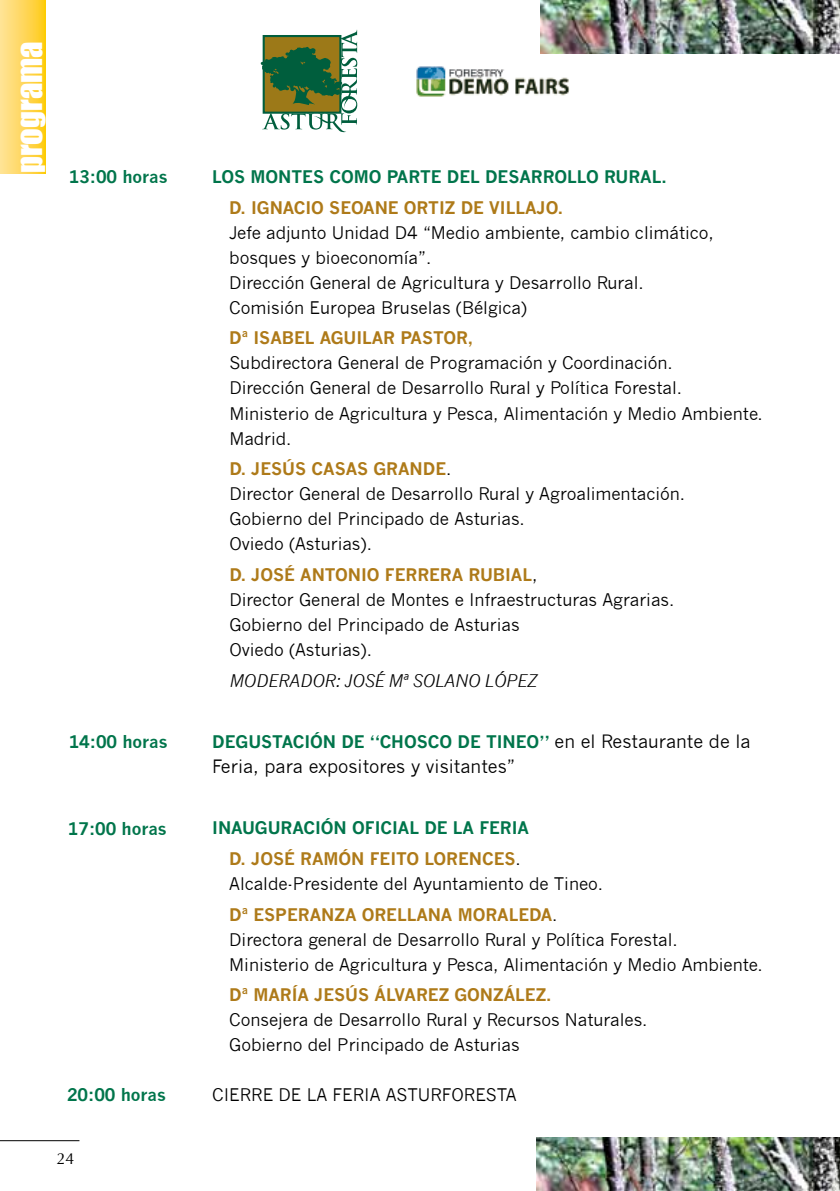
<style>
.page{position:relative;width:840px;height:1191px;background:#fff}
.page>*{position:absolute;margin:0;border:0;box-sizing:border-box;transform-origin:0 0}
.t1{font:32.6px "Impact";color:#fff}
.t2{font:18px/25px "News Gothic";color:#000}
.t3{font:17px/25px "News Gothic";letter-spacing:-.005em;color:#000}
.t4{font:700 17px "News Gothic";letter-spacing:-.005em;color:#ae7a19}
.t5{font:700 17px "News Gothic";letter-spacing:-.005em;color:#00754b}
.t6{font:italic 17px "News Gothic";letter-spacing:-.005em;color:#000}
.t7{font:16px "Optima";color:#000}
.s1{font-weight:700;color:#ae7a19}
.s2{font-weight:700;font-size:17px;color:#00754b}
</style>
<div class="page">
<hr style="left:0;top:1140px;width:79px;height:1px;background:#000">
<svg style="left:261px;top:30px;width:96px;height:103px"></svg>
<img style="left:416px;top:66px;width:153px;height:31px">
<img style="left:540px;top:0;width:299px;height:54px">
<img style="left:536px;top:1137px;width:303px;height:54px">
<div style="left:0;top:0;width:45px;height:173px;background:linear-gradient(to right,#ffe39b,#fecc1d)"></div>
<h1 class="t1" style="left:4px;top:173px;width:133px;rotate:-90deg">programa</h1>
<p class="t5" style="left:69px;top:166px;width:100px">13:00 HORAS</p>
<p class="t5" style="left:69px;top:731px;width:100px">14:00 HORAS</p>
<p class="t5" style="left:68px;top:818px;width:100px">17:00 HORAS</p>
<p class="t5" style="left:67px;top:1084px;width:100px">20:00 HORAS</p>
<p class="t7" style="left:57px;top:1149px;width:19px">24</p>
<p class="t5" style="left:212px;top:166px;width:78px">LOS MONTE</p>
<p class="t5" style="left:313px;top:166px;width:107px">S COMO PARTE</p>
<p class="t5" style="left:446px;top:166px;width:170px">DEL DESARROLLO RUR</p>
<p class="t5" style="left:640px;top:166px;width:28px">AL.</p>
<p class="t4" style="left:229px;top:197px;width:65px">D. IGNACIO</p>
<p class="t4" style="left:329px;top:197px;width:171px">SEOANE ORTIZ DE VILLA</p>
<p class="t4" style="left:536px;top:197px;width:28px">JO.</p>
<p class="t3" style="left:229px;top:220px;width:485px">Jefe adjunto Unidad D4 “Medio ambiente, cambio climático, bosques y bioeconomía”.<br>Dirección General de Agricultura y Desarrollo Rural.<br>Comisión Europea Bruselas (Bélgica)</p>
<p class="t4" style="left:229px;top:328px;width:42px">Dª ISAB</p>
<p class="t4" style="left:294px;top:328px;width:181px">EL AGUILAR PASTOR,</p>
<p class="t3" style="left:229px;top:351px;width:534px">Subdirectora General de Programación y Coordinación.<br>Dirección General de Desarrollo Rural y Política Forestal.<br>Ministerio de Agricultura y Pesca, Alimentación y Medio Ambiente.<br>Madrid.</p>
<p class="t4" style="left:229px;top:458px;width:106px">D. JESÚS CASAS</p>
<p class="t3" style="left:229px;top:456px;width:457px;text-indent:144px"><span class="s1">GRANDE</span>.<br>Director General de Desarrollo Rural y Agroalimentación.<br>Gobierno del Principado de Asturias.<br>Oviedo (Asturias).</p>
<p class="t4" style="left:229px;top:564px;width:34px">D. JOS</p>
<p class="t4" style="left:284px;top:564px;width:219px">É ANTONIO FERRERA RUBIAL</p>
<p class="t3" style="left:229px;top:562px;width:446px;text-indent:302px">,<br>Director General de Montes e Infraestructuras Agrarias.<br>Gobierno del Principado de Asturias<br>Oviedo (Asturias).</p>
<p class="t6" style="left:229px;top:670px;width:27px">MODERADOR</p>
<p class="t6" style="left:335px;top:670px;width:122px">: JOSÉ Mª SO LANO</p>
<p class="t6" style="left:484px;top:670px;width:54px">LÓPEZ</p>
<p class="t5" style="left:212px;top:731px;width:192px">DEGUSTACIÓN DE “CHOSCO</p>
<p class="t2" style="left:212px;top:729px;width:539px;text-indent:245px"><span class="s2">DE TI NEO”</span> en el Restaurante de la<br>Feria, para expositores y visitantes”</p>
<p class="t5" style="left:212px;top:817px;width:43px">INAUGUR</p>
<p class="t5" style="left:292px;top:817px;width:238px">ACIÓN OFICIAL DE LA FERIA</p>
<p class="t4" style="left:229px;top:848px;width:34px">D. JOS</p>
<p class="t3" style="left:229px;top:846px;width:375px;text-indent:55px"><span class="s1">É RAMÓN FEITO LORENCES</span>.<br>Alcalde-Presidente del Ayuntamiento de Tineo.</p>
<p class="t4" style="left:229px;top:904px;width:36px">Dª ESP</p>
<p class="t3" style="left:229px;top:902px;width:534px;text-indent:58px"><span class="s1">ERANZA ORELLANA MORALEDA</span>.<br>Directora general de Desarrollo Rural y Política Forestal.<br>Ministerio de Agricultura y Pesca, Alimentación y Medio Ambiente.</p>
<p class="t4" style="left:229px;top:984px;width:323px">Dª MARÍA JESÚS ÁLVAREZ GONZÁLEZ.</p>
<p class="t3" style="left:229px;top:1007px;width:419px">Consejera de Desarrollo Rural y Recursos Naturales.<br>Gobierno del Principado de Asturias</p>
<p class="t3" style="left:212px;top:1082px;width:306px">CIERRE DE LA FERIA ASTURFORESTA</p>
</div>
